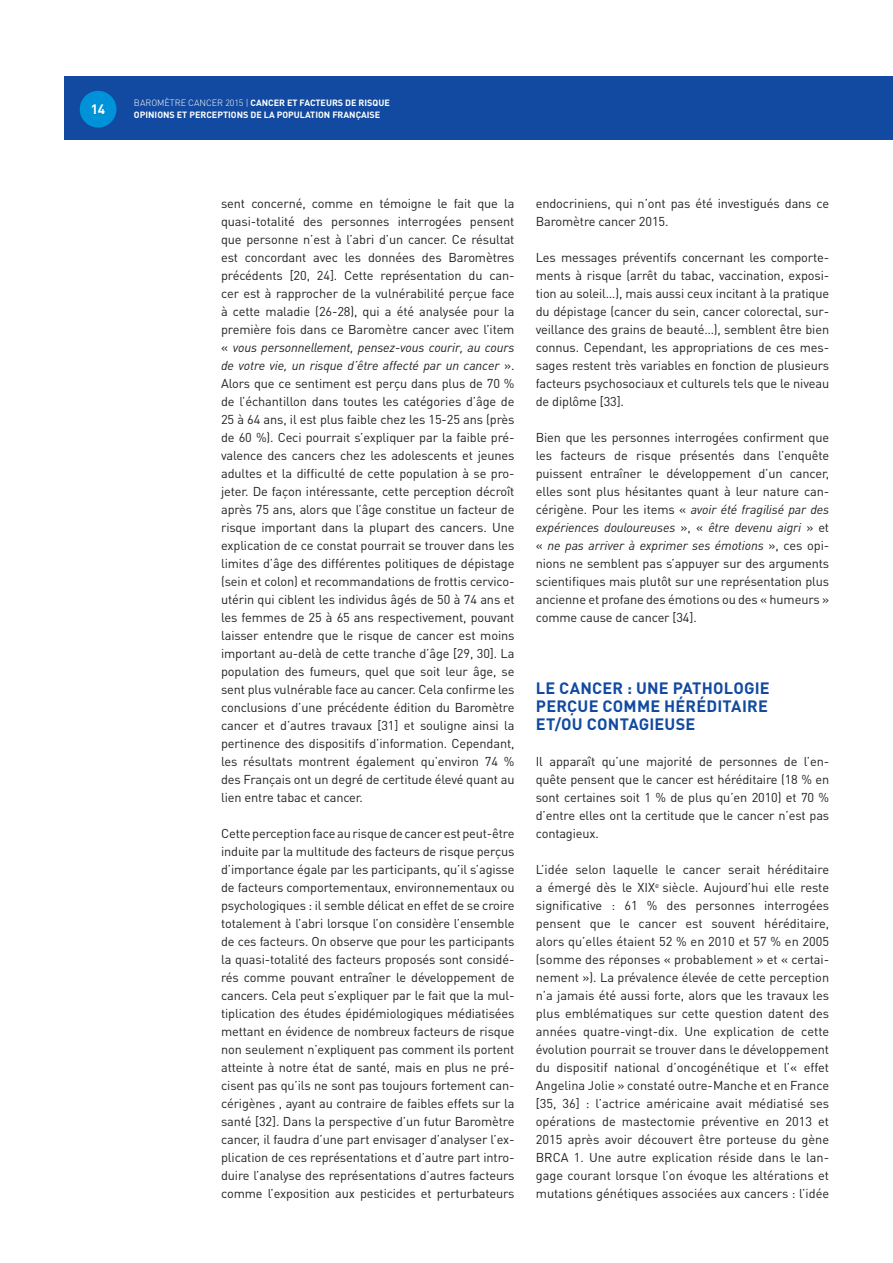
<style>
.page{position:relative;width:893px;height:1263px;background:#fff}
.page>*{position:absolute;margin:0;border:0;box-sizing:border-box;transform-origin:0 0}
.t1{font:700 16.35px/18px "DIN Pro";letter-spacing:.015em;color:#114aa0;text-align:justify}
.t2{font:700 13.5px "DIN Pro";color:#fff}
.t3{font:12.75px/18px "DIN Pro";letter-spacing:-.01em;color:#231f20;text-align:justify}
.t4{font:700 9px "DIN Pro";color:#fff}
.s1{font-weight:300}
.s2{font-style:italic}
</style>
<div class="page">
<div style="left:64px;top:77px;width:829px;height:63px;background:#114aa0"></div>
<div style="left:80px;top:91px;width:36px;height:37px;background:#0092d8;border-radius:50%"></div>
<p class="t2" style="left:91px;top:100px;width:16px">14</p>
<p class="t4" style="left:134px;top:96px;width:257px"><span class="s1">BAROMÈTRE CANCER 2015 |</span> CANCER ET FACTEURS DE RISQUE</p>
<p class="t4" style="left:134px;top:108px;width:248px">OPINIONS ET PERCEPTIONS DE LA POPULATION FRANÇAISE</p>
<p class="t3" style="left:221px;top:194px;width:295px">sent concerné, comme en témoigne le fait que la quasi‑totalité des personnes interrogées pensent que personne n’est à l’abri d’un cancer. Ce résultat est concordant avec les données des Baromètres précédents [20, 24]. Cette représentation du can‑ cer est à rapprocher de la vulnérabilité perçue face à cette maladie (26‑28), qui a été analysée pour la première fois dans ce Baromètre cancer avec l’item « <span class="s2">vous personnellement, pensez‑vous courir, au cours de votre vie, un risque d’être affecté par un cancer</span> ».<br>Alors que ce sentiment est perçu dans plus de 70 % de l’échantillon dans toutes les catégories d’âge de 25 à 64 ans, il est plus faible chez les 15‑25 ans (près de 60 %). Ceci pourrait s’expliquer par la faible pré‑ valence des cancers chez les adolescents et jeunes adultes et la difficulté de cette population à se pro‑ jeter. De façon intéressante, cette perception décroît après 75 ans, alors que l’âge constitue un facteur de risque important dans la plupart des cancers. Une explication de ce constat pourrait se trouver dans les limites d’âge des différentes politiques de dépistage (sein et colon) et recommandations de frottis cervico‑ utérin qui ciblent les individus âgés de 50 à 74 ans et les femmes de 25 à 65 ans respectivement, pouvant laisser entendre que le risque de cancer est moins important au‑delà de cette tranche d’âge [29, 30]. La population des fumeurs, quel que soit leur âge, se sent plus vulnérable face au cancer. Cela confirme les conclusions d’une précédente édition du Baromètre cancer et d’autres travaux [31] et souligne ainsi la pertinence des dispositifs d’information. Cependant, les résultats montrent également qu’environ 74 % des Français ont un degré de certitude élevé quant au lien entre tabac et cancer.</p>
<p class="t3" style="left:221px;top:824px;width:295px">Cette perception face au risque de cancer est peut‑être induite par la multitude des facteurs de risque perçus d’importance égale par les participants, qu’il s’agisse de facteurs comportementaux, environnementaux ou psychologiques : il semble délicat en effet de se croire totalement à l’abri lorsque l’on considère l’ensemble de ces facteurs. On observe que pour les participants la quasi‑totalité des facteurs proposés sont considé‑ rés comme pouvant entraîner le développement de cancers. Cela peut s’expliquer par le fait que la mul‑ tiplication des études épidémiologiques médiatisées mettant en évidence de nombreux facteurs de risque non seulement n’expliquent pas comment ils portent atteinte à notre état de santé, mais en plus ne pré‑ cisent pas qu’ils ne sont pas toujours fortement can‑ cérigènes , ayant au contraire de faibles effets sur la santé [32]. Dans la perspective d’un futur Baromètre cancer, il faudra d’une part envisager d’analyser l’ex‑ plication de ces représentations et d’autre part intro‑ duire l’analyse des représentations d’autres facteurs comme l’exposition aux pesticides et perturbateurs</p>
<p class="t3" style="left:536px;top:194px;width:295px">endocriniens, qui n’ont pas été investigués dans ce<br>Baromètre cancer 2015.</p>
<p class="t3" style="left:536px;top:248px;width:295px">Les messages préventifs concernant les comporte‑ ments à risque (arrêt du tabac, vaccination, exposi‑ tion au soleil…), mais aussi ceux incitant à la pratique du dépistage (cancer du sein, cancer colorectal, sur‑ veillance des grains de beauté…), semblent être bien connus. Cependant, les appropriations de ces mes‑ sages restent très variables en fonction de plusieurs facteurs psychosociaux et culturels tels que le niveau de diplôme [33].</p>
<p class="t3" style="left:536px;top:428px;width:295px">Bien que les personnes interrogées confirment que les facteurs de risque présentés dans l’enquête puissent entraîner le développement d’un cancer, elles sont plus hésitantes quant à leur nature can‑ cérigène. Pour les items « <span class="s2">avoir été fragilisé par des expériences douloureuses</span> », « <span class="s2">être devenu aigri</span> » et « <span class="s2">ne pas arriver à exprimer ses émotions</span> », ces opi‑ nions ne semblent pas s’appuyer sur des arguments scientifiques mais plutôt sur une représentation plus ancienne et profane des émotions ou des « humeurs » comme cause de cancer [34].</p>
<p class="t1" style="left:536px;top:678px;width:235px">LE CANCER : UNE PATHOLOGIE PERÇUE COMME HÉRÉDITAIRE ET/OU CONTAGIEUSE</p>
<p class="t3" style="left:536px;top:752px;width:295px">Il apparaît qu’une majorité de personnes de l’en‑ quête pensent que le cancer est héréditaire (18 % en sont certaines soit 1 % de plus qu’en 2010) et 70 % d’entre elles ont la certitude que le cancer n’est pas contagieux.</p>
<p class="t3" style="left:536px;top:860px;width:295px">L’idée selon laquelle le cancer serait héréditaire a émergé dès le XIX<sup>e</sup> siècle. Aujourd’hui elle reste significative : 61 % des personnes interrogées pensent que le cancer est souvent héréditaire, alors qu’elles étaient 52 % en 2010 et 57 % en 2005 (somme des réponses « probablement » et « certai‑ nement »). La prévalence élevée de cette perception n’a jamais été aussi forte, alors que les travaux les plus emblématiques sur cette question datent des années quatre‑vingt‑dix. Une explication de cette évolution pourrait se trouver dans le développement du dispositif national d’oncogénétique et l’« effet Angelina Jolie » constaté outre‑Manche et en France [35, 36] : l’actrice américaine avait médiatisé ses opérations de mastectomie préventive en 2013 et 2015 après avoir découvert être porteuse du gène BRCA 1. Une autre explication réside dans le lan‑ gage courant lorsque l’on évoque les altérations et mutations génétiques associées aux cancers : l’idée</p>
</div>
